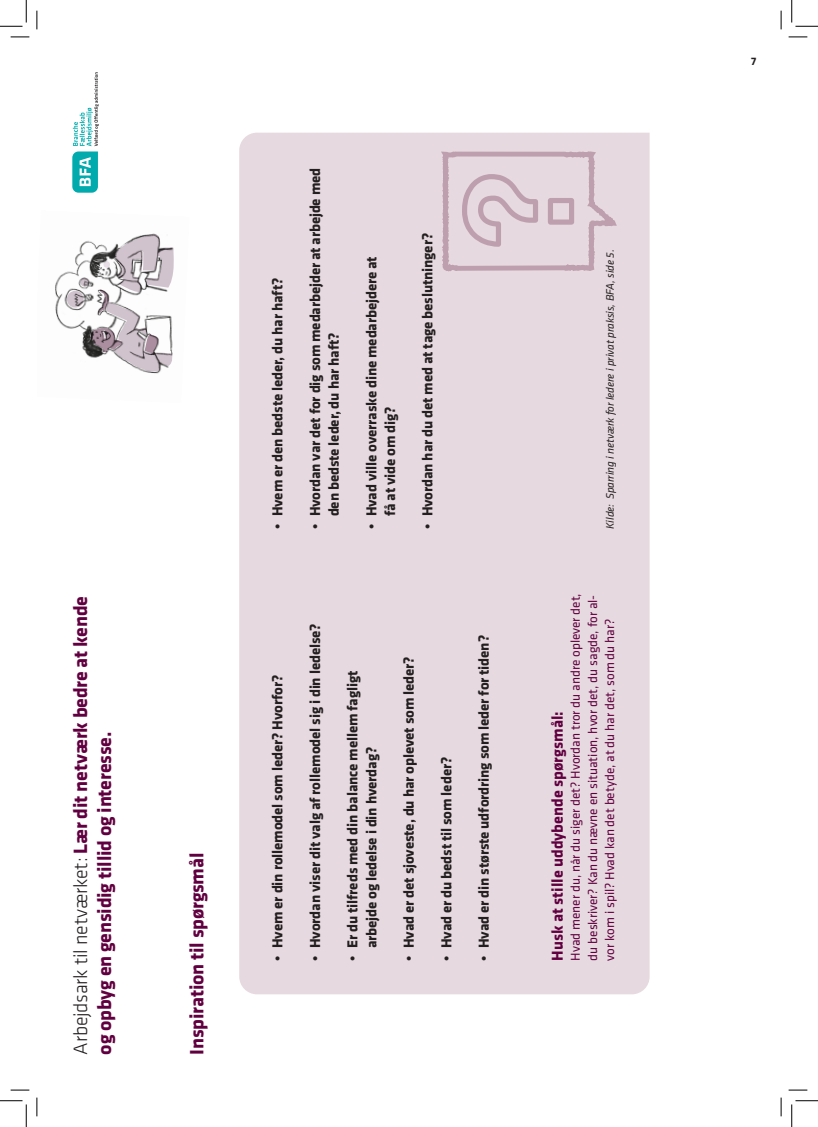
<style>
.page{position:relative;width:818px;height:1127px;background:#fff}
.page>*{position:absolute;margin:0;border:0;box-sizing:border-box;transform-origin:0 0}
.t1{font:700 20px/23.8px "Klavika";letter-spacing:-.01em;color:#610040}
.t2{font:700 16.25px "Klavika";color:#610040}
.t3{font:700 15px/18.8px "Klavika";letter-spacing:-.01em;color:#231f20}
.t4{font:13.25px/17.1px "Klavika";color:#610040;text-align:justify}
.t5{font:italic 11.25px "Klavika";letter-spacing:-.01em;color:#231f20}
.t6{font:700 11.25px "Klavika Basic";color:#231f20}
.s1{font-weight:300;color:#231f20}
</style>
<div class="page">
<img style="left:55px;top:233px;width:119px;height:141px">
<svg style="left:72px;top:72px;width:27px;height:121px"></svg>
<div style="left:239px;top:133px;width:411px;height:861px;background:#e6d9df"></div>
<svg style="left:439px;top:147px;width:181px;height:128px;background:#ddcdd4"></svg>
<svg style="left:11px;top:36px;width:18px;height:2px"></svg>
<svg style="left:788px;top:36px;width:19px;height:2px"></svg>
<svg style="left:11px;top:1089px;width:18px;height:1px"></svg>
<svg style="left:788px;top:1089px;width:19px;height:1px"></svg>
<svg style="left:36px;top:11px;width:2px;height:18px"></svg>
<svg style="left:36px;top:1097px;width:2px;height:18px"></svg>
<svg style="left:780px;top:11px;width:2px;height:18px"></svg>
<svg style="left:780px;top:1097px;width:2px;height:18px"></svg>
<svg style="left:0;top:0;width:27px;height:27px"></svg>
<svg style="left:0;top:1100px;width:27px;height:26px"></svg>
<svg style="left:791px;top:0;width:27px;height:27px"></svg>
<svg style="left:791px;top:1100px;width:27px;height:26px"></svg>
<h1 class="t1" style="left:68px;top:1054px;width:460px;rotate:-90deg"><span class="s1">Arbejdsark til netværket:</span> Lær dit netværk bedre at kende og opbyg en gensidig tillid og interesse.</h1>
<h1 class="t1" style="left:184px;top:1054px;width:203px;rotate:-90deg">Inspiration til spørgsmål</h1>
<p class="t3" style="left:268px;top:529px;width:252px;rotate:-90deg">• Hvem er den bedste leder, du har haft?</p>
<p class="t3" style="left:305px;top:516px;width:350px;text-indent:-12px;rotate:-90deg">• Hvordan var det for dig som medarbejder at arbejde med den bedste leder, du har haft?</p>
<p class="t3" style="left:361px;top:516px;width:261px;text-indent:-12px;rotate:-90deg">• Hvad ville overraske dine medarbejdere at få at vide om dig?</p>
<p class="t3" style="left:418px;top:529px;width:297px;rotate:-90deg">• Hvordan har du det med at tage beslutninger?</p>
<p class="t3" style="left:268px;top:960px;width:287px;rotate:-90deg">• Hvem er din rollemodel som leder? Hvorfor?</p>
<p class="t3" style="left:305px;top:960px;width:338px;rotate:-90deg">• Hvordan viser dit valg af rollemodel sig i din ledelse?</p>
<p class="t3" style="left:343px;top:947px;width:279px;text-indent:-12px;rotate:-90deg">• Er du tilfreds med din balance mellem fagligt arbejde og ledelse i din hverdag?</p>
<p class="t3" style="left:399px;top:960px;width:305px;rotate:-90deg">• Hvad er det sjoveste, du har oplevet som leder?</p>
<p class="t3" style="left:436px;top:960px;width:205px;rotate:-90deg">• Hvad er du bedst til som leder?</p>
<p class="t3" style="left:474px;top:960px;width:327px;rotate:-90deg">• Hvad er din største udfordring som leder for tiden?</p>
<p class="t5" style="left:603px;top:529px;width:281px;rotate:-90deg">Kilde: Sparring i netværk for ledere i privat praksis, BFA, side 5.</p>
<p class="t4" style="left:566px;top:960px;width:369px;rotate:-90deg">Hvad mener du, når du siger det? Hvordan tror du andre oplever det, du beskriver? Kan du nævne en situation, hvor det, du sagde, for al&shy;vor kom i spil? Hvad kan det betyde, at du har det, som du har?</p>
<p class="t2" style="left:546px;top:960px;width:250px;rotate:-90deg">Husk at stille uddybende spørgsmål:</p>
<p class="t6" style="left:751px;top:53px;width:7px">7</p>
</div>
